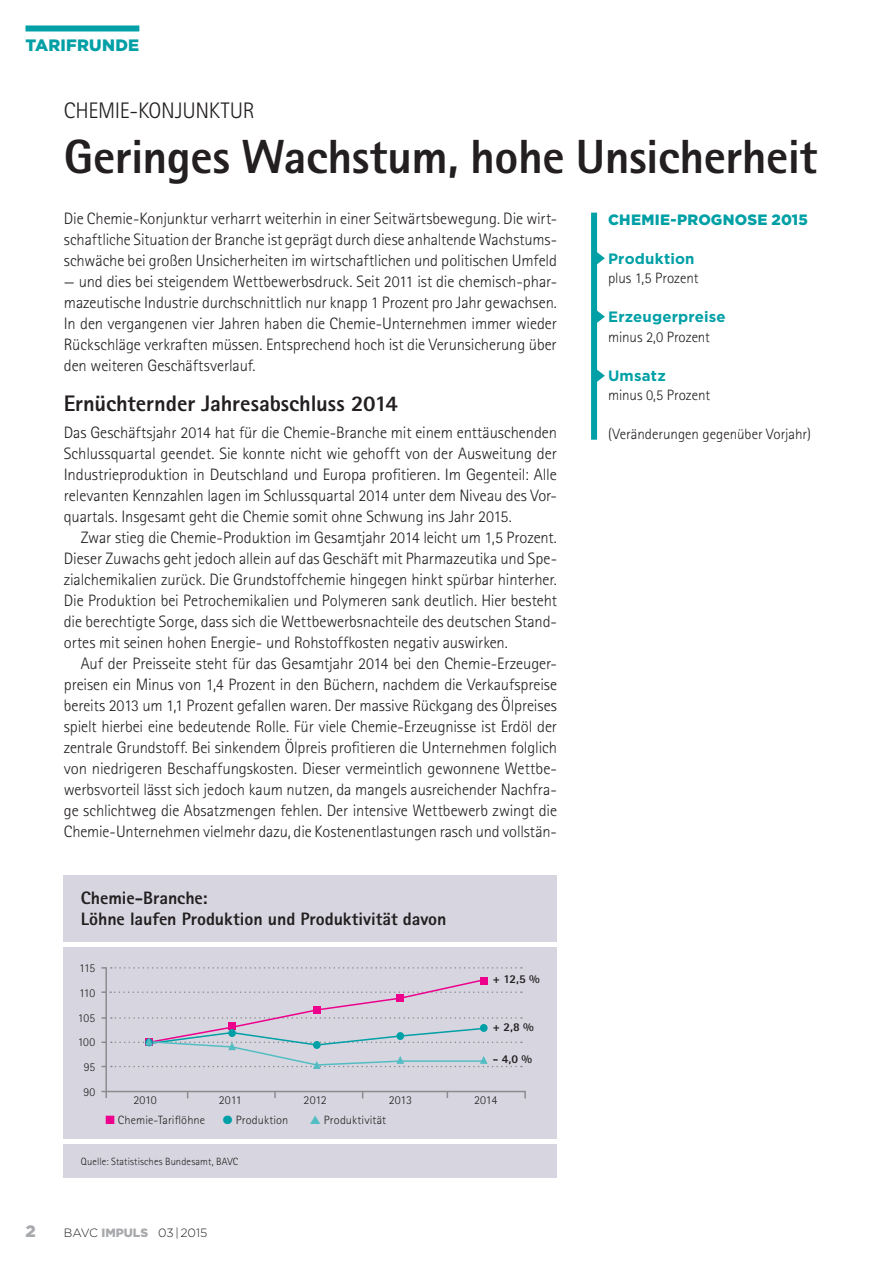
<style>
.page{position:relative;width:893px;height:1263px;background:#fff}
.page>*{position:absolute;margin:0;border:0;box-sizing:border-box;transform-origin:0 0}
.t1{font:800 48px "Rotis Sans Serif Std";letter-spacing:-.01em;color:#231f20}
.t2{font:800 22.5px "Rotis Sans Serif Std";letter-spacing:-.005em;color:#231f20}
.t3{font:300 22.5px "Rotis Sans Serif Std";letter-spacing:-.015em;color:#231f20}
.t4{font:800 18px/21px "Rotis Sans Serif Std";letter-spacing:-.005em;color:#231f20}
.t5{font:300 16.5px/21px "Rotis Sans Serif Std";letter-spacing:-.01em;color:#231f20;text-align:justify}
.t6{font:900 16.5px "Gotham";letter-spacing:.015em;color:#00a0a6}
.t7{font:900 16.5px "Gotham";color:#a7a9ac}
.t8{font:300 15px "Rotis Sans Serif Std";letter-spacing:-.005em;color:#231f20}
.t9{font:700 15px "Gotham";letter-spacing:.01em;color:#00a0a6}
.t10{font:900 15px "Gotham";letter-spacing:.015em;color:#00a0a6}
.t11{font:300 12px "Rotis Sans Serif Std";letter-spacing:.005em;color:#231f20}
.t12{font:300 12px "Gotham";color:#231f20}
.t13{font:300 12px/24.9px "Rotis Sans Serif Std";letter-spacing:-.02em;color:#231f20;text-align:center}
.t14{font:800 12px "Rotis Sans Serif Std";color:#231f20}
.t15{font:300 10.5px "Rotis Sans Serif Std";letter-spacing:.015em;color:#231f20}
.s1{color:#ec008c}
.s2{color:#00a0a6}
.s3{color:#53bdc3}
.s4{font-weight:900;color:#a7a9ac}
</style>
<div class="page">
<div style="left:64px;top:875px;width:493px;height:298px;background:#d7d6e0"></div>
<hr style="left:105px;top:968px;width:2px;height:130px;background:#8a8c8e">
<div style="left:26px;top:25px;width:113px;height:6px;background:#00a0a6"></div>
<div style="left:591px;top:213px;width:6px;height:227px;background:#00a0a6"></div>
<svg style="left:597px;top:251px;width:8px;height:15px"></svg>
<svg style="left:597px;top:309px;width:8px;height:15px"></svg>
<svg style="left:597px;top:368px;width:8px;height:15px"></svg>
<div style="left:64px;top:1144px;width:493px;height:34px;background:#d7d6e0"></div>
<hr style="left:64px;top:942px;width:493px;height:4px;background:#fff">
<hr style="left:64px;top:1140px;width:493px;height:4px;background:#fff">
<hr style="left:102px;top:1091px;width:424px;height:1px;background:#8a8c8e">
<svg style="left:102px;top:967px;width:420px;height:1px"></svg>
<div style="left:480px;top:976px;width:8px;height:8px;background:#ec008c"></div>
<svg style="left:274px;top:1092px;width:2px;height:6px"></svg>
<svg style="left:524px;top:1092px;width:2px;height:6px"></svg>
<svg style="left:102px;top:978px;width:420px;height:92px"></svg>
<p class="t6" style="left:26px;top:39px;width:115px">TARIFRUNDE</p>
<h2 class="t3" style="left:64px;top:102px;width:193px">CHEMIE-KONJUNKTUR</h2>
<h1 class="t1" style="left:64px;top:139px;width:755px">Geringes Wachstum, hohe Unsicherheit</h1>
<p class="t5" style="left:64px;top:210px;width:495px">Die Chemie-Konjunktur verharrt weiterhin in einer Seitwärtsbewegung. Die wirt&shy;schaftliche Situation der Branche ist geprägt durch diese anhaltende Wachstums&shy;schwäche bei großen Unsicherheiten im wirtschaftlichen und politischen Umfeld</p>
<p class="t5" style="left:64px;top:273px;width:495px">— und dies bei steigendem Wettbewerbsdruck. Seit 2011 ist die chemisch-phar&shy;mazeutische Industrie durchschnittlich nur knapp 1 Prozent pro Jahr gewachsen.<br>In den vergangenen vier Jahren haben die Chemie-Unternehmen immer wieder Rückschläge verkraften müssen. Entsprechend hoch ist die Verunsicherung über den weiteren Geschäftsverlauf.</p>
<h2 class="t2" style="left:64px;top:395px;width:336px">Ernüchternder Jahresabschluss 2014</h2>
<p class="t5" style="left:64px;top:424px;width:495px">Das Geschäftsjahr 2014 hat für die Chemie-Branche mit einem enttäuschenden Schlussquartal geendet. Sie konnte nicht wie gehofft von der Ausweitung der Industrieproduktion in Deutschland und Europa profitieren. Im Gegenteil: Alle relevanten Kennzahlen lagen im Schlussquartal 2014 unter dem Niveau des Vor&shy;quartals. Insgesamt geht die Chemie somit ohne Schwung ins Jahr 2015.</p>
<p class="t5" style="left:64px;top:529px;width:495px;text-indent:17px">Zwar stieg die Chemie-Produktion im Gesamtjahr 2014 leicht um 1,5 Prozent.<br>Dieser Zuwachs geht jedoch allein auf das Geschäft mit Pharmazeutika und Spe&shy;zialchemikalien zurück. Die Grundstoffchemie hingegen hinkt spürbar hinterher.<br>Die Produktion bei Petrochemikalien und Polymeren sank deutlich. Hier besteht die berechtigte Sorge, dass sich die Wettbewerbsnachteile des deutschen Stand&shy;ortes mit seinen hohen Energie- und Rohstoffkosten negativ auswirken.</p>
<p class="t5" style="left:64px;top:655px;width:495px;text-indent:17px">Auf der Preisseite steht für das Gesamtjahr 2014 bei den Chemie-Erzeuger&shy;preisen ein Minus von 1,4 Prozent in den Büchern, nachdem die Verkaufspreise bereits 2013 um 1,1 Prozent gefallen waren. Der massive Rückgang des Ölpreises spielt hierbei eine bedeutende Rolle. Für viele Chemie-Erzeugnisse ist Erdöl der zentrale Grundstoff. Bei sinkendem Ölpreis profitieren die Unternehmen folglich von niedrigeren Beschaffungskosten. Dieser vermeintlich gewonnene Wettbe&shy;werbsvorteil lässt sich jedoch kaum nutzen, da mangels ausreichender Nachfra&shy;ge schlichtweg die Absatzmengen fehlen. Der intensive Wettbewerb zwingt die Chemie-Unternehmen vielmehr dazu, die Kostenentlastungen rasch und vollstän-</p>
<p class="t10" style="left:608px;top:214px;width:201px">CHEMIE-PROGNOSE 2015</p>
<p class="t9" style="left:608px;top:252px;width:88px">Produktion</p>
<p class="t8" style="left:608px;top:272px;width:92px">plus 1,5 Prozent</p>
<p class="t9" style="left:608px;top:311px;width:119px">Erzeugerpreise</p>
<p class="t8" style="left:608px;top:331px;width:103px">minus 2,0 Prozent</p>
<p class="t9" style="left:608px;top:369px;width:59px">Umsatz</p>
<p class="t8" style="left:608px;top:389px;width:104px">minus 0,5 Prozent</p>
<p class="t8" style="left:608px;top:428px;width:204px">(Veränderungen gegenüber Vorjahr)</p>
<p class="t4" style="left:81px;top:889px;width:367px">Chemie-Branche:<br>Löhne laufen Produktion und Produktivität davon</p>
<p class="t13" style="left:78px;top:956px;width:19px">115<br>110<br>105<br>100<br>95<br>90</p>
<p class="t11" style="left:105px;top:1115px;width:101px"><span class="s1">■</span> Chemie-Tariflöhne</p>
<p class="t11" style="left:223px;top:1115px;width:67px"><span class="s2">●</span> Produktion</p>
<p class="t11" style="left:310px;top:1115px;width:78px"><span class="s3">▲</span> Produktivität</p>
<p class="t14" style="left:493px;top:974px;width:49px">+ 12,5 %</p>
<p class="t14" style="left:493px;top:1023px;width:43px">+ 2,8 %</p>
<p class="t14" style="left:493px;top:1054px;width:41px">- 4,0 %</p>
<p class="t11" style="left:133px;top:1096px;width:25px">2010</p>
<p class="t11" style="left:219px;top:1096px;width:24px">2011</p>
<p class="t11" style="left:304px;top:1096px;width:25px">2012</p>
<p class="t11" style="left:389px;top:1096px;width:25px">2013</p>
<p class="t11" style="left:474px;top:1096px;width:25px">2014</p>
<p class="t15" style="left:81px;top:1157px;width:159px">Quelle: Statistisches Bundesamt, BAVC</p>
<p class="t7" style="left:26px;top:1226px;width:12px">2</p>
<p class="t12" style="left:64px;top:1229px;width:145px">BAVC <span class="s4">IMPULS</span> 03-|-2015</p>
</div>
